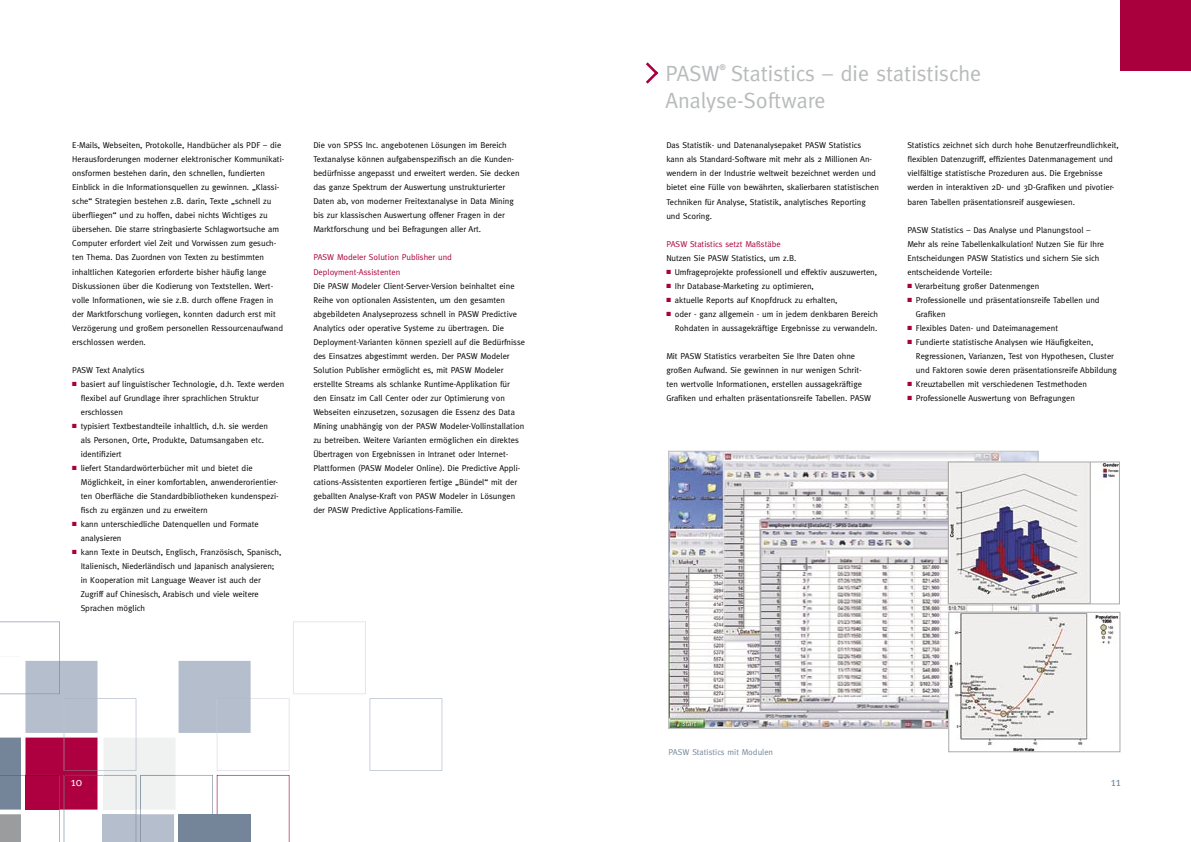
<style>
.page{position:relative;width:1191px;height:842px;background:#fff}
.page>*{position:absolute;margin:0;border:0;box-sizing:border-box;transform-origin:0 0}
.copy{font:22px "Meta";color:#b8babb}
.t1{font:12px "Meta";color:#fff}
.t2{font:12px "Meta";color:#74869b}
.copy-2{font:8.5px/14px "Meta";color:#000}
.copy-3{font:8.5px "Meta";color:#a9003d}
.copy-4{font:8.5px "Meta";color:#74869b}
.copy-5{font:700 8px "Meta";color:#b8babb}
.s1{color:#a9003d}
</style>
<div class="page">
<svg style="left:0;top:621px;width:442px;height:221px"></svg>
<img style="left:670px;top:453px;width:366px;height:274px">
<img style="left:950px;top:464px;width:167px;height:138px">
<div style="left:948px;top:462px;width:171px;height:142px;border:1px solid #aaa"></div>
<img style="left:950px;top:614px;width:168px;height:136px">
<div style="left:948px;top:612px;width:172px;height:140px;border:1px solid #aaa"></div>
<svg style="left:646px;top:62px;width:13px;height:22px"></svg>
<div style="left:1120px;top:0;width:71px;height:71px;background:#a9003d"></div>
<p class="copy-2" style="left:72px;top:138px;width:210px">E-Mails, Webseiten, Protokolle, Handbücher als PDF – die</p>
<p class="copy-2" style="left:72px;top:152px;width:213px">Herausforderungen moderner elektronischer Kommunikati&shy;onsformen bestehen darin, den schnellen, fundierten</p>
<p class="copy-2" style="left:72px;top:180px;width:209px">Einblick in die Informationsquellen zu gewinnen. „Klassi&shy;sche“ Strategien bestehen z.B. darin, Texte „schnell zu</p>
<p class="copy-2" style="left:72px;top:208px;width:197px">überfliegen“ und zu hoffen, dabei nichts Wichtiges zu</p>
<p class="copy-2" style="left:72px;top:222px;width:208px">übersehen. Die starre stringbasierte Schlagwortsuche am</p>
<p class="copy-2" style="left:72px;top:236px;width:206px">Computer erfordert viel Zeit und Vorwissen zum gesuch&shy;ten Thema. Das Zuordnen von Texten zu bestimmten</p>
<p class="copy-2" style="left:72px;top:264px;width:196px">inhaltlichen Kategorien erforderte bisher häufig lange</p>
<p class="copy-2" style="left:72px;top:278px;width:203px">Diskussionen über die Kodierung von Textstellen. Wert&shy;volle Informationen, wie sie z.B. durch offene Fragen in</p>
<p class="copy-2" style="left:72px;top:306px;width:205px">der Marktforschung vorliegen, konnten dadurch erst mit</p>
<p class="copy-2" style="left:72px;top:320px;width:212px">Verzögerung und großem personellen Ressourcenaufwand</p>
<p class="copy-2" style="left:72px;top:334px;width:75px">erschlossen werden.</p>
<p class="copy-2" style="left:72px;top:362px;width:74px">PASW Text Analytics</p>
<p class="copy-2" style="left:72px;top:376px;width:214px"><span class="s1">■</span> basiert auf linguistischer Technologie, d.h. Texte werden</p>
<p class="copy-2" style="left:81px;top:390px;width:179px">flexibel auf Grundlage ihrer sprachlichen Struktur</p>
<p class="copy-2" style="left:81px;top:404px;width:44px">erschlossen</p>
<p class="copy-2" style="left:72px;top:418px;width:197px"><span class="s1">■</span> typisiert Textbestandteile inhaltlich, d.h. sie werden</p>
<p class="copy-2" style="left:81px;top:432px;width:185px">als Personen, Orte, Produkte, Datumsangaben etc.</p>
<p class="copy-2" style="left:81px;top:446px;width:42px">identifiziert</p>
<p class="copy-2" style="left:72px;top:460px;width:182px"><span class="s1">■</span> liefert Standardwörterbücher mit und bietet die</p>
<p class="copy-2" style="left:81px;top:474px;width:200px">Möglichkeit, in einer komfortablen, anwenderorientier&shy;ten Oberfläche die Standardbibliotheken kundenspezi-</p>
<p class="copy-2" style="left:81px;top:502px;width:128px">fisch zu ergänzen und zu erweitern</p>
<p class="copy-2" style="left:72px;top:516px;width:188px"><span class="s1">■</span> kann unterschiedliche Datenquellen und Formate</p>
<p class="copy-2" style="left:81px;top:530px;width:42px">analysieren</p>
<p class="copy-2" style="left:72px;top:544px;width:211px"><span class="s1">■</span> kann Texte in Deutsch, Englisch, Französisch, Spanisch,</p>
<p class="copy-2" style="left:81px;top:558px;width:195px">Italienisch, Niederländisch und Japanisch analysieren;</p>
<p class="copy-2" style="left:81px;top:572px;width:182px">in Kooperation mit Language Weaver ist auch der</p>
<p class="copy-2" style="left:81px;top:586px;width:179px">Zugriff auf Chinesisch, Arabisch und viele weitere</p>
<p class="copy-2" style="left:81px;top:600px;width:66px">Sprachen möglich</p>
<p class="copy-2" style="left:313px;top:138px;width:195px">Die von SPSS Inc. angebotenen Lösungen im Bereich</p>
<p class="copy-2" style="left:313px;top:152px;width:208px">Textanalyse können aufgabenspezifisch an die Kunden&shy;bedürfnisse angepasst und erweitert werden. Sie decken das ganze Spektrum der Auswertung unstrukturierter Daten ab, von moderner Freitextanalyse in Data Mining bis zur klassischen Auswertung offener Fragen in der Marktforschung und bei Befragungen aller Art.</p>
<p class="copy-3" style="left:313px;top:253px;width:140px">PASW Modeler Solution Publisher und</p>
<p class="copy-3" style="left:313px;top:267px;width:89px">Deployment-Assistenten</p>
<p class="copy-2" style="left:313px;top:278px;width:213px">Die PASW Modeler Client-Server-Version beinhaltet eine Reihe von optionalen Assistenten, um den gesamten abgebildeten Analyseprozess schnell in PASW Predictive Analytics oder operative Systeme zu übertragen. Die Deployment-Varianten können speziell auf die Bedürfnisse des Einsatzes abgestimmt werden. Der PASW Modeler</p>
<p class="copy-2" style="left:313px;top:362px;width:212px">Solution Publisher ermöglicht es, mit PASW Modeler erstellte Streams als schlanke Runtime-Applikation für den Einsatz im Call Center oder zur Optimierung von Webseiten einzusetzen, sozusagen die Essenz des Data Mining unabhängig von der PASW Modeler-Vollinstallation zu betreiben. Weitere Varianten ermöglichen ein direktes Übertragen von Ergebnissen in Intranet oder Internet-Plattformen (PASW Modeler Online). Die Predictive Appli&shy;cations-Assistenten exportieren fertige „Bündel“ mit der geballten Analyse-Kraft von PASW Modeler in Lösungen der PASW Predictive Applications-Familie.</p>
<p class="copy" style="left:665px;top:60px;width:56px">PASW</p>
<p class="copy-5" style="left:719px;top:62px;width:8px">®</p>
<p class="copy" style="left:731px;top:60px;width:252px">Statistics – die statistische</p>
<p class="copy" style="left:665px;top:87px;width:162px">Analyse-Software</p>
<p class="copy-2" style="left:666px;top:138px;width:214px">Das Statistik- und Datenanalysepaket PASW Statistics kann als Standard-Software mit mehr als 2 Millionen An&shy;wendern in der Industrie weltweit bezeichnet werden und bietet eine Fülle von bewährten, skalierbaren statistischen Techniken für Analyse, Statistik, analytisches Reporting und Scoring.</p>
<p class="copy-3" style="left:666px;top:239px;width:116px">PASW Statistics setzt Maßstäbe</p>
<p class="copy-2" style="left:666px;top:250px;width:131px">Nutzen Sie PASW Statistics, um z.B.</p>
<p class="copy-2" style="left:666px;top:264px;width:212px"><span class="s1">■</span> Umfrageprojekte professionell und effektiv auszuwerten,</p>
<p class="copy-2" style="left:666px;top:278px;width:149px"><span class="s1">■</span> Ihr Database-Marketing zu optimieren,</p>
<p class="copy-2" style="left:666px;top:292px;width:173px"><span class="s1">■</span> aktuelle Reports auf Knopfdruck zu erhalten,</p>
<p class="copy-2" style="left:666px;top:306px;width:213px;text-align:right"><span class="s1">■</span> oder - ganz allgemein - um in jedem denkbaren Bereich<br>Rohdaten in aussagekräftige Ergebnisse zu verwandeln.</p>
<p class="copy-2" style="left:666px;top:348px;width:206px">Mit PASW Statistics verarbeiten Sie Ihre Daten ohne großen Aufwand. Sie gewinnen in nur wenigen Schrit&shy;ten wertvolle Informationen, erstellen aussagekräftige Grafiken und erhalten präsentationsreife Tabellen. PASW</p>
<p class="copy-2" style="left:907px;top:138px;width:213px">Statistics zeichnet sich durch hohe Benutzerfreundlichkeit, flexiblen Datenzugriff, effizientes Datenmanagement und vielfältige statistische Prozeduren aus. Die Ergebnisse werden in interaktiven 2D- und 3D-Grafiken und pivotier&shy;baren Tabellen präsentationsreif ausgewiesen.</p>
<p class="copy-2" style="left:907px;top:222px;width:184px">PASW Statistics – Das Analyse und Planungstool –</p>
<p class="copy-2" style="left:907px;top:236px;width:198px">Mehr als reine Tabellenkalkulation! Nutzen Sie für Ihre<br>Entscheidungen PASW Statistics und sichern Sie sich entscheidende Vorteile:</p>
<p class="copy-2" style="left:907px;top:278px;width:133px"><span class="s1">■</span> Verarbeitung großer Datenmengen</p>
<p class="copy-2" style="left:916px;top:292px;width:185px;text-indent:-8px"><span class="s1">■</span> Professionelle und präsentationsreife Tabellen und<br>Grafiken</p>
<p class="copy-2" style="left:907px;top:320px;width:152px"><span class="s1">■</span> Flexibles Daten- und Dateimanagement</p>
<p class="copy-2" style="left:916px;top:334px;width:202px;text-indent:-8px"><span class="s1">■</span> Fundierte statistische Analysen wie Häufigkeiten,<br>Regressionen, Varianzen, Test von Hypothesen, Cluster und Faktoren sowie deren präsentationsreife Abbildung</p>
<p class="copy-2" style="left:907px;top:376px;width:181px"><span class="s1">■</span> Kreuztabellen mit verschiedenen Testmethoden</p>
<p class="copy-2" style="left:907px;top:390px;width:169px"><span class="s1">■</span> Professionelle Auswertung von Befragungen</p>
<p class="copy-4" style="left:668px;top:747px;width:106px">PASW Statistics mit Modulen</p>
<p class="t1" style="left:71px;top:775px;width:13px">10</p>
<p class="t2" style="left:1110px;top:775px;width:11px">11</p>
</div>
